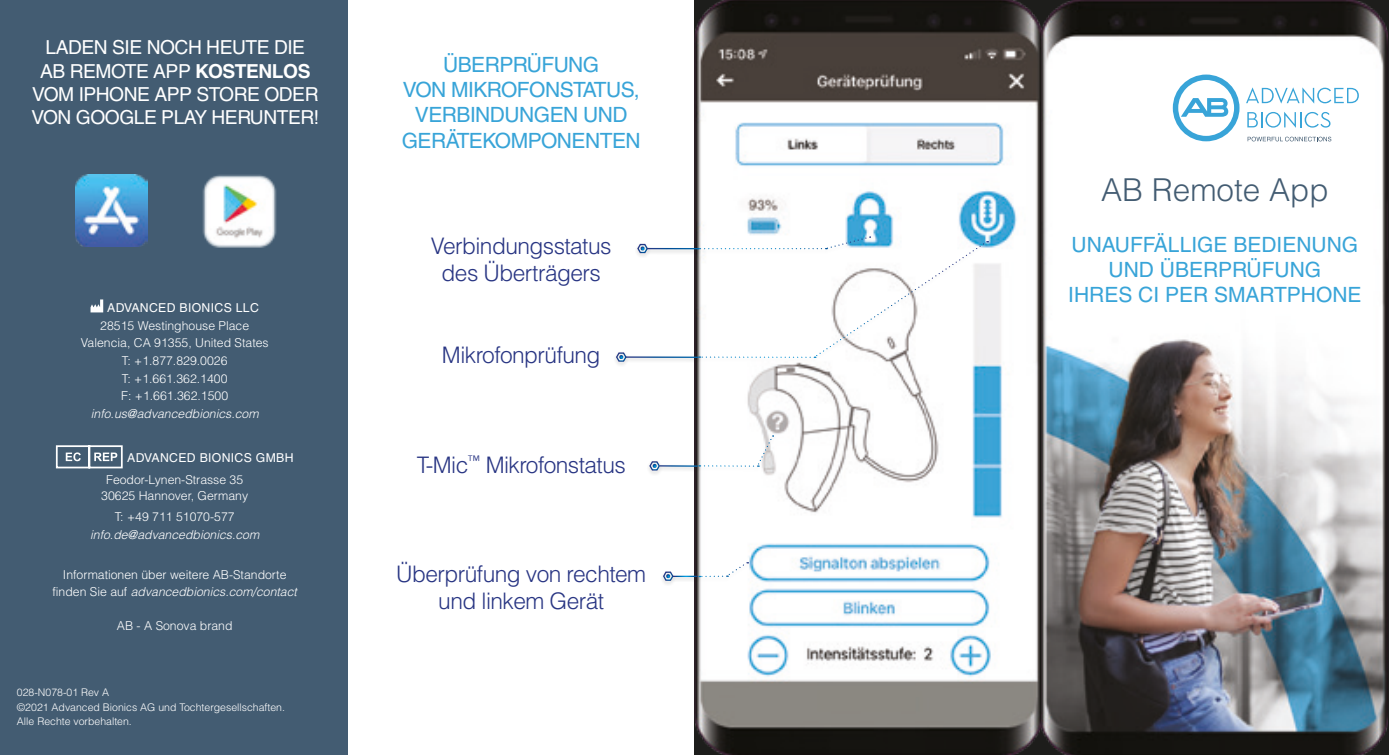
<style>
.page{position:relative;width:1389px;height:755px;background:#fff}
.page>*{position:absolute;margin:0;border:0;box-sizing:border-box;transform-origin:0 0}
.t1{font:300 31.5px "Helvetica LT Pro";color:#435c72}
.t2{font:300 22.75px/27.3px "Helvetica LT Pro";letter-spacing:-.025em;color:#283583;text-align:center}
.t3{font:21px/25.2px "Helvetica LT Pro";letter-spacing:-.025em;color:#38a4d8;text-align:center}
.t4{font:21px/25.2px "Helvetica LT Pro";color:#38a4d8;text-align:center}
.t5{font:19.25px/23.1px "Helvetica LT Pro";letter-spacing:-.025em;color:#fff;text-align:center}
.t6{font:300 12.25px/17.5px "Helvetica LT Pro";color:#fff;text-align:center}
.t7{font:italic 300 12.25px "Helvetica LT Pro";color:#fff}
.t8{font:12.25px "Helvetica LT Pro";letter-spacing:.025em;color:#fff}
.t9{font:300 10.5px/14px "Helvetica LT Pro";color:#fff}
.s1{font-weight:700}
.s2{font-style:italic}
</style>
<div class="page">
<img style="left:694px;top:0;width:693px;height:754px">
<svg style="left:1173px;top:74px;width:67px;height:67px"></svg>
<svg style="left:1248px;top:137px;width:83px;height:4px"></svg>
<svg style="left:1246px;top:87px;width:113px;height:16px"></svg>
<svg style="left:1247px;top:112px;width:83px;height:16px"></svg>
<div style="left:0;top:0;width:347px;height:754px;background:#435c72"></div>
<img style="left:202px;top:174px;width:75px;height:74px">
<img style="left:75px;top:175px;width:72px;height:71px">
<div style="left:694px;top:235px;width:179px;height:20px;background:#1d1d1b;opacity:.25"></div>
<div style="left:695px;top:434px;width:81px;height:38px;background:#1d1d1b;opacity:.25"></div>
<svg style="left:699px;top:435px;width:75px;height:31px"></svg>
<div style="left:695px;top:560px;width:55px;height:22px;background:#1d1d1b;opacity:.25"></div>
<div style="left:695px;top:240px;width:296px;height:123px;background:#1d1d1b;opacity:.25"></div>
<svg style="left:698px;top:236px;width:290px;height:122px"></svg>
<div style="left:660px;top:570px;width:17px;height:16px;background:#f8f8f8"></div>
<div style="left:646px;top:460px;width:17px;height:15px;background:#f9f9f9"></div>
<svg style="left:649px;top:461px;width:10px;height:10px"></svg>
<div style="left:613px;top:351px;width:17px;height:16px;background:#1d1d1b;opacity:.25"></div>
<svg style="left:615px;top:351px;width:12px;height:11px"></svg>
<div style="left:634px;top:243px;width:17px;height:15px;background:#1d1d1b;opacity:.25"></div>
<svg style="left:636px;top:243px;width:13px;height:10px"></svg>
<div style="left:644px;top:247px;width:58px;height:8px;background:#1d1d1b;opacity:.25"></div>
<hr style="left:647px;top:248px;width:51px;height:1px;background:#fff">
<div style="left:623px;top:355px;width:79px;height:8px;background:#1d1d1b;opacity:.25"></div>
<hr style="left:626px;top:356px;width:72px;height:1px;background:#fff">
<div style="left:657px;top:464px;width:44px;height:8px;background:#1d1d1b;opacity:.25"></div>
<hr style="left:660px;top:465px;width:38px;height:1px;background:#fff">
<div style="left:669px;top:574px;width:32px;height:8px;background:#1d1d1b;opacity:.25"></div>
<svg style="left:663px;top:561px;width:85px;height:20px"></svg>
<svg style="left:91px;top:299px;width:12px;height:13px"></svg>
<svg style="left:55px;top:445px;width:68px;height:24px"></svg>
<p class="t5" style="left:32px;top:36px;width:289px">LADEN SIE NOCH HEUTE DIE<br>AB REMOTE APP <span class="s1">KOSTENLOS<br></span>VOM IPHONE APP STORE ODER<br>VON GOOGLE PLAY HERUNTER!</p>
<p class="t8" style="left:107px;top:301px;width:153px">ADVANCED BIONICS LLC</p>
<p class="t6" style="left:100px;top:316px;width:150px">28515 Westinghouse Place</p>
<p class="t6" style="left:81px;top:334px;width:189px">Valencia, CA 91355, United States</p>
<p class="t6" style="left:122px;top:351px;width:107px">T: +1.877.829.0026</p>
<p class="t6" style="left:122px;top:369px;width:107px">T: +1.661.362.1400</p>
<p class="t6" style="left:121px;top:386px;width:108px">F: +1.661.362.1500</p>
<p class="t7" style="left:91px;top:405px;width:169px">info.us@advancedbionics.com</p>
<p class="t8" style="left:127px;top:450px;width:168px">ADVANCED BIONICS GMBH</p>
<p class="t6" style="left:106px;top:470px;width:139px">Feodor-Lynen-Strasse 35</p>
<p class="t6" style="left:101px;top:486px;width:148px">30625 Hannover, Germany</p>
<p class="t6" style="left:115px;top:507px;width:121px">T: +49 711 51070-577</p>
<p class="t7" style="left:90px;top:527px;width:171px">info.de@advancedbionics.com</p>
<p class="t6" style="left:53px;top:565px;width:246px">Informationen über weitere AB-Standorte finden Sie auf <span class="s2">advancedbionics.com/contact</span></p>
<p class="t6" style="left:117px;top:616px;width:117px">AB - A Sonova brand</p>
<p class="t9" style="left:17px;top:685px;width:94px">028-N078-01 Rev A</p>
<p class="t9" style="left:17px;top:699px;width:270px">©2021 Advanced Bionics AG und Tochtergesellschaften.<br>Alle Rechte vorbehalten.</p>
<p class="t3" style="left:402px;top:52px;width:240px">ÜBERPRÜFUNG<br>VON MIKROFONSTATUS,<br>VERBINDUNGEN UND<br>GERÄTEKOMPONENTEN</p>
<p class="t2" style="left:431px;top:232px;width:182px">Verbindungsstatus des Überträgers</p>
<p class="t2" style="left:442px;top:341px;width:160px">Mikrofonprüfung</p>
<p class="t2" style="left:417px;top:450px;width:211px">T-Mic<sup>™</sup> Mikrofonstatus</p>
<p class="t2" style="left:396px;top:559px;width:252px">Überprüfung von rechtem und linkem Gerät</p>
<p class="t1" style="left:1101px;top:170px;width:229px">AB Remote App</p>
<p class="t4" style="left:1068px;top:231px;width:295px">UNAUFFÄLLIGE BEDIENUNG<br>UND ÜBERPRÜFUNG<br>IHRES CI PER SMARTPHONE</p>
</div>
